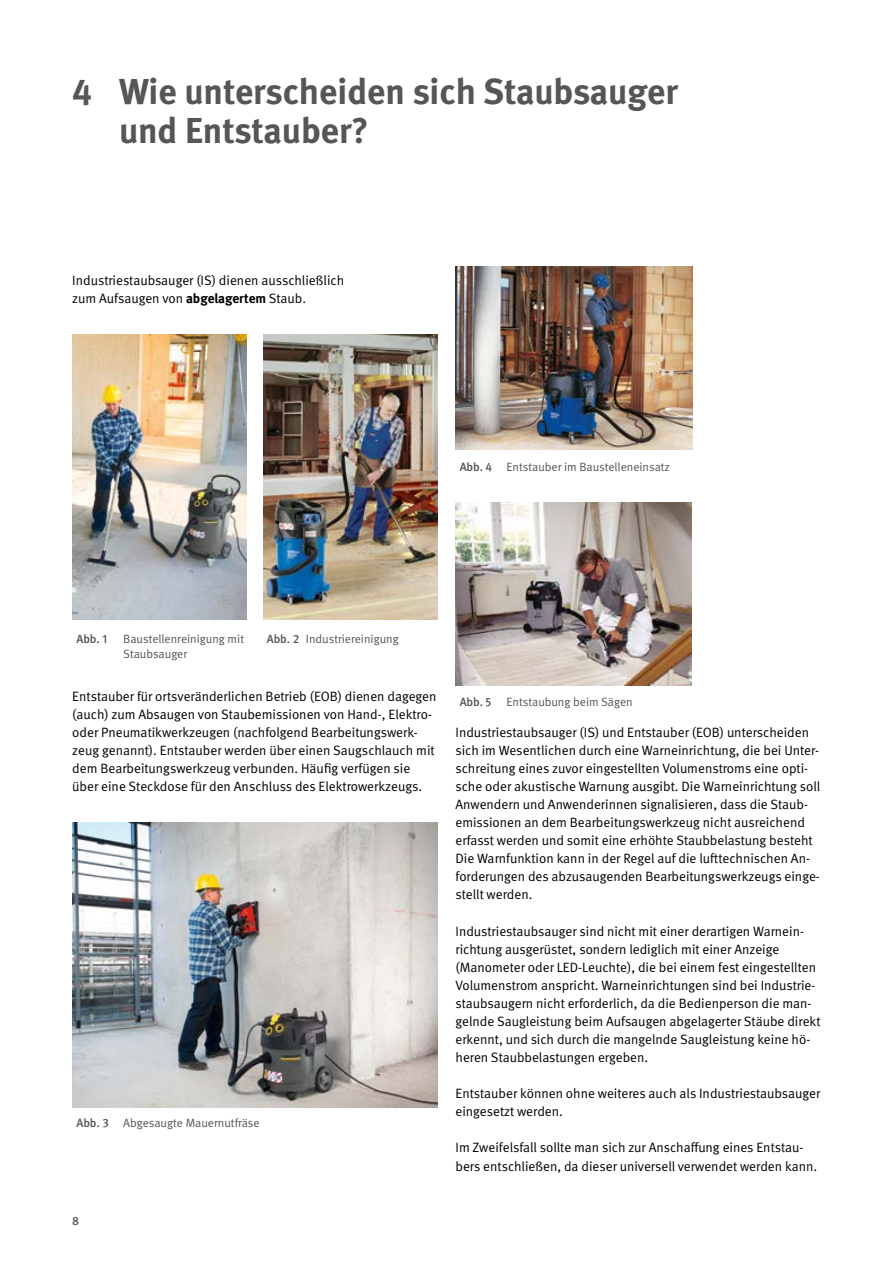
<style>
.page{position:relative;width:893px;height:1263px;background:#fff}
.page>*{position:absolute;margin:0;border:0;box-sizing:border-box;transform-origin:0 0}
.t1{font:700 36px/39px "DGUV Meta";color:#565656}
.FT{font:13.5px/18px "DGUV Meta";color:#000}
.t2{font:12px/15px "DGUV Meta";color:#565656}
.t3{font:500 12px "DGUV Meta";color:#565656}
.s1{font-weight:700}
.s2{font-weight:500}
</style>
<div class="page">
<img style="left:72px;top:334px;width:175px;height:285px">
<img style="left:263px;top:334px;width:174px;height:285px">
<img style="left:72px;top:822px;width:366px;height:285px">
<img style="left:455px;top:267px;width:238px;height:183px">
<img style="left:455px;top:502px;width:237px;height:183px">
<h1 class="t1" style="left:119px;top:73px;width:560px;text-indent:-47px">4 Wie unterscheiden sich Staubsauger und Entstauber?</h1>
<p class="FT" style="left:72px;top:272px;width:273px">Industriestaubsauger (IS) dienen ausschließlich zum Aufsaugen von <span class="s1">abgelagertem</span> Staub.</p>
<p class="t2" style="left:460px;top:459px;width:212px"><span class="s2">Abb. 4</span> Entstauber im Baustelleneinsatz</p>
<p class="t3" style="left:77px;top:631px;width:32px">Abb. 1</p>
<p class="t2" style="left:123px;top:631px;width:122px">Baustellenreinigung mit<br>Staubsauger</p>
<p class="t2" style="left:267px;top:631px;width:133px"><span class="s2">Abb. 2</span> Industriereinigung</p>
<p class="FT" style="left:72px;top:687px;width:366px">Entstauber für ortsveränderlichen Betrieb (EOB) dienen dagegen (auch) zum Absaugen von Staubemissionen von Hand-, Elektro&shy;oder Pneumatikwerkzeugen (nachfolgend Bearbeitungswerk&shy;zeug genannt). Entstauber werden über einen Saugschlauch mit dem Bearbeitungswerkzeug verbunden. Häufig verfügen sie über eine Steckdose für den Anschluss des Elektrowerkzeugs.</p>
<p class="t2" style="left:77px;top:1116px;width:185px"><span class="s2">Abb. 3</span> Abgesaugte Mauernutfräse</p>
<p class="t3" style="left:72px;top:1213px;width:9px">8</p>
<p class="t2" style="left:460px;top:695px;width:175px"><span class="s2">Abb. 5</span> Entstaubung beim Sägen</p>
<p class="FT" style="left:455px;top:723px;width:366px">Industriestaubsauger (IS) und Entstauber (EOB) unterscheiden sich im Wesentlichen durch eine Warneinrichtung, die bei Unter&shy;schreitung eines zuvor eingestellten Volumenstroms eine opti&shy;sche oder akustische Warnung ausgibt. Die Warneinrichtung soll Anwendern und Anwenderinnen signalisieren, dass die Staub&shy;emissionen an dem Bearbeitungswerkzeug nicht ausreichend erfasst werden und somit eine erhöhte Staubbelastung besteht Die Warnfunktion kann in der Regel auf die lufttechnischen An&shy;forderungen des abzusaugenden Bearbeitungswerkzeugs einge&shy;stellt werden.</p>
<p class="FT" style="left:455px;top:922px;width:367px">Industriestaubsauger sind nicht mit einer derartigen Warnein&shy;richtung ausgerüstet, sondern lediglich mit einer Anzeige (Manometer oder LED-Leuchte), die bei einem fest eingestellten Volumenstrom anspricht. Warneinrichtungen sind bei Industrie&shy;staubsaugern nicht erforderlich, da die Bedienperson die man&shy;gelnde Saugleistung beim Aufsaugen abgelagerter Stäube direkt erkennt, und sich durch die mangelnde Saugleistung keine hö&shy;heren Staubbelastungen ergeben.</p>
<p class="FT" style="left:455px;top:1085px;width:366px">Entstauber können ohne weiteres auch als Industriestaubsauger eingesetzt werden.</p>
<p class="FT" style="left:455px;top:1139px;width:363px">Im Zweifelsfall sollte man sich zur Anschaffung eines Entstau&shy;bers entschließen, da dieser universell verwendet werden kann.</p>
</div>
